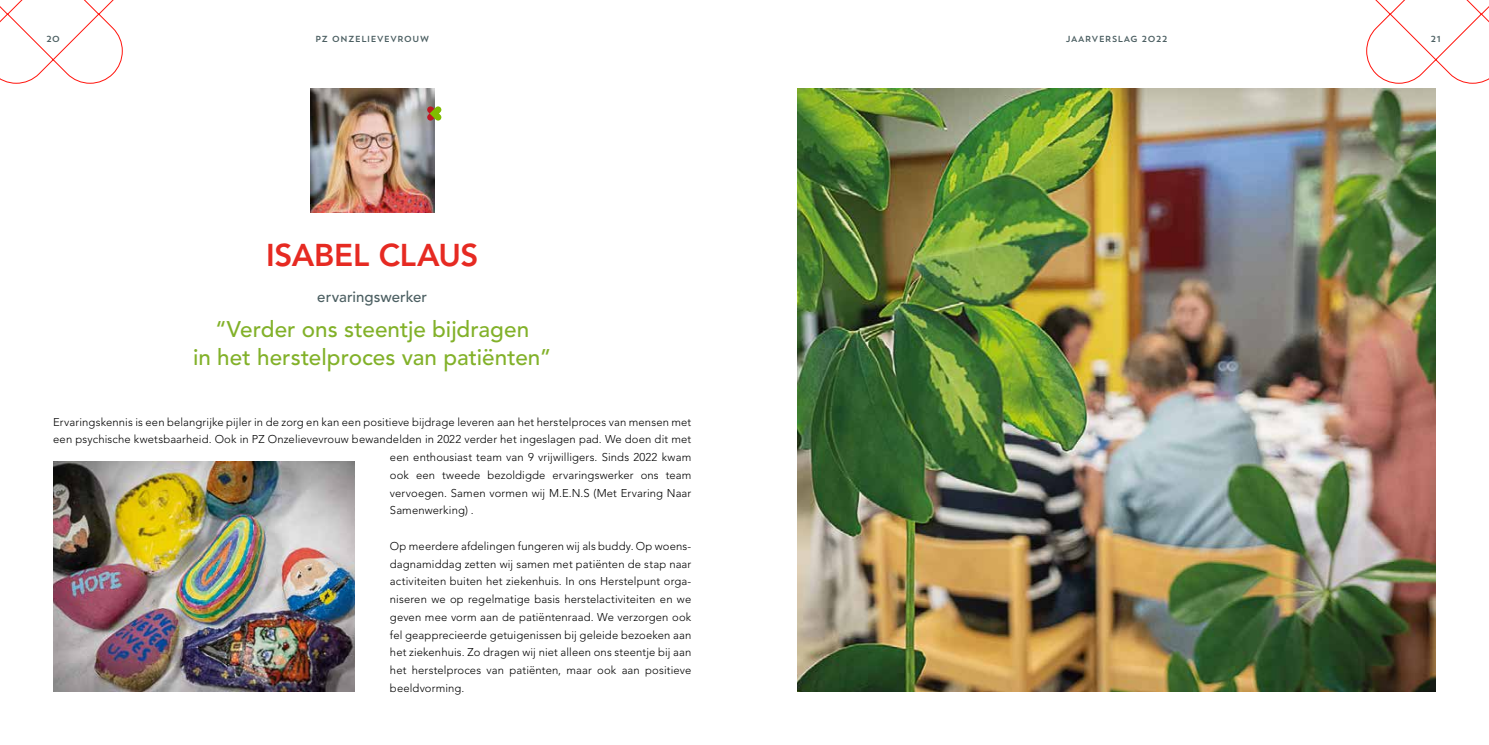
<style>
.page{position:relative;width:1489px;height:745px;background:#fff}
.page>*{position:absolute;margin:0;border:0;box-sizing:border-box;transform-origin:0 0}
.t1{font:800 31.25px "Avenir LT Std";letter-spacing:-.01em;color:#e62a22}
.t2{font:500 22.5px/28.4px "Avenir LT Std";color:#82b129;text-align:center}
.t3{font:500 15px "Avenir LT Std";letter-spacing:.005em;color:#4c5f62}
.t4{font:300 11.25px/17.8px "Avenir LT Std";letter-spacing:.01em;color:#000;text-align:justify}
.t5{font:8.75px "Trend Sans One";color:#4c5f62}
</style>
<div class="page">
<svg style="left:0;top:0;width:122px;height:83px"></svg>
<svg style="left:1366px;top:0;width:122px;height:83px"></svg>
<img style="left:310px;top:89px;width:124px;height:124px">
<img style="left:797px;top:89px;width:638px;height:602px">
<img style="left:53px;top:461px;width:301px;height:230px">
<svg style="left:427px;top:106px;width:14px;height:14px"></svg>
<p class="t5" style="left:46px;top:33px;width:16px">20</p>
<p class="t5" style="left:315px;top:33px;width:116px">PZ ONZELIEVEVROUW</p>
<p class="t5" style="left:1065px;top:33px;width:103px">JAARVERSLAG 2022</p>
<p class="t5" style="left:1430px;top:33px;width:12px">21</p>
<h1 class="t1" style="left:266px;top:236px;width:214px">ISABEL CLAUS</h1>
<h3 class="t3" style="left:317px;top:287px;width:111px">ervaringswerker</h3>
<h2 class="t2" style="left:193px;top:315px;width:360px">“Verder ons steentje bijdragen<br>in het herstelproces van patiënten”</h2>
<p class="t4" style="left:53px;top:412px;width:639px">Ervaringskennis is een belangrijke pijler in de zorg en kan een positieve bijdrage leveren aan het herstelproces van mensen met</p>
<p class="t4" style="left:53px;top:430px;width:639px">een psychische kwetsbaarheid. Ook in PZ Onzelievevrouw bewandelden in 2022 verder het ingeslagen pad. We doen dit met</p>
<p class="t4" style="left:390px;top:448px;width:303px">een enthousiast team van 9 vrijwilligers. Sinds 2022 kwam</p>
<p class="t4" style="left:390px;top:466px;width:303px">ook een tweede bezoldigde ervaringswerker ons team</p>
<p class="t4" style="left:390px;top:483px;width:303px">vervoegen. Samen vormen wij M.E.N.S (Met Ervaring Naar</p>
<p class="t4" style="left:390px;top:501px;width:85px">Samenwerking) .</p>
<p class="t4" style="left:390px;top:537px;width:303px">Op meerdere afdelingen fungeren wij als buddy. Op woens&shy;dagnamiddag zetten wij samen met patiënten de stap naar activiteiten buiten het ziekenhuis. In ons Herstelpunt orga&shy;niseren we op regelmatige basis herstelactiviteiten en we geven mee vorm aan de patiëntenraad. We verzorgen ook fel geapprecieerde getuigenissen bij geleide bezoeken aan het ziekenhuis. Zo dragen wij niet alleen ons steentje bij aan het herstelproces van patiënten, maar ook aan positieve beeldvorming.</p>
</div>
